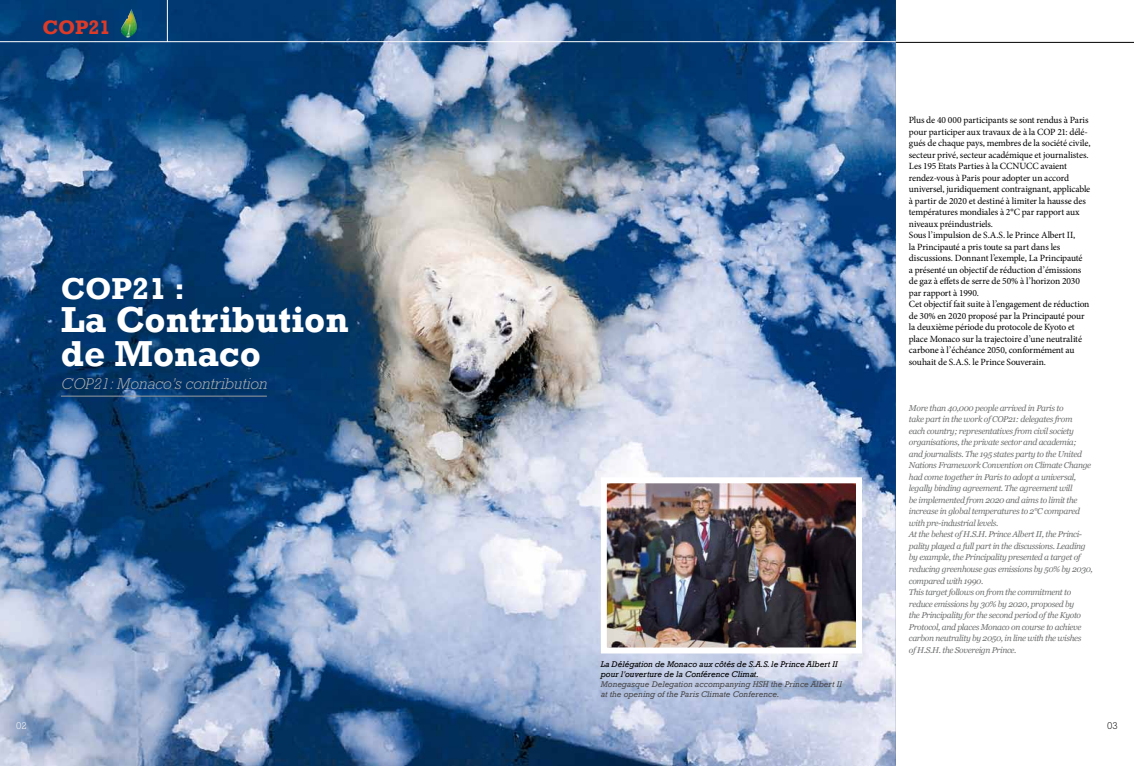
<style>
.page{position:relative;width:1134px;height:766px;background:#fff}
.page>*{position:absolute;margin:0;border:0;box-sizing:border-box;transform-origin:0 0}
.t1{font:700 37px/33.3px "Rockwell";color:#fff}
.t2{font:700 31px "Rockwell";color:#fff}
.t3{font:700 20px "Rockwell";color:#dd3b28}
.t4{font:italic 300 16px "Rockwell";color:#b1b3b4}
.t5{font:300 10px "Rockwell";color:#fff}
.t6{font:300 10px "Rockwell";color:#000}
.t7{font:9.5px/11.5px "Minion Pro";letter-spacing:-.015em;color:#000}
.t8{font:italic 8.5px/11.5px "Georgia";letter-spacing:-.04em;color:#707172}
.t9{font:italic 8.5px/10.3px "Rockwell";color:#4b4b4d}
.t10{font:italic 8.5px/10.3px "Rockwell";color:#000}
</style>
<div class="page">
<img style="left:0;top:0;width:896px;height:765px">
<hr style="left:61px;top:396px;width:206px;height:1px;background:#9c9e9f">
<hr style="left:0;top:41px;width:896px;height:1px;background:#fff">
<hr style="left:896px;top:42px;width:238px;height:1px;background:#000">
<img style="left:120px;top:9px;width:18px;height:29px">
<img style="left:608px;top:484px;width:247px;height:162px">
<div style="left:601px;top:477px;width:261px;height:176px;border:6px solid #fff"></div>
<hr style="left:167px;top:0;width:1px;height:42px;background:#fff">
<h3 class="t3" style="left:43px;top:15px;width:70px">COP21</h3>
<h2 class="t2" style="left:61px;top:270px;width:126px">COP21 :</h2>
<h1 class="t1" style="left:61px;top:303px;width:289px">La Contribution de Monaco</h1>
<h3 class="t4" style="left:61px;top:374px;width:207px">COP21: Monaco’s contribution</h3>
<p class="t10" style="left:601px;top:658px;width:238px">La Délégation de Monaco aux côtés de S.A.S. le Prince Albert II pour l'ouverture de la Conférence Climat.</p>
<p class="t9" style="left:601px;top:679px;width:242px">Monegasque Delegation accompanying HSH the Prince Albert II at the opening of the Paris Climate Conference.</p>
<p class="t7" style="left:909px;top:114px;width:183px">Plus de 40 000 participants se sont rendus à Paris pour participer aux travaux de à la COP 21: délé&shy;gués de chaque pays, membres de la société civile, secteur privé, secteur académique et journalistes.<br>Les 195 Etats Parties à la CCNUCC avaient rendez-vous à Paris pour adopter un accord universel, juridiquement contraignant, applicable à partir de 2020 et destiné à limiter la hausse des températures mondiales à 2°C par rapport aux niveaux préindustriels.<br>Sous l’impulsion de S.A.S. le Prince Albert II,<br>la Principauté a pris toute sa part dans les discussions. Donnant l’exemple, La Principauté<br>a présenté un objectif de réduction d’émissions de gaz à effets de serre de 50% à l’horizon 2030 par rapport à 1990.<br>Cet objectif fait suite à l’engagement de réduction de 30% en 2020 proposé par la Principauté pour la deuxième période du protocole de Kyoto et place Monaco sur la trajectoire d’une neutralité carbone à l’échéance 2050, conformément au souhait de S.A.S. le Prince Souverain.</p>
<p class="t8" style="left:909px;top:401px;width:185px">More than 40,000 people arrived in Paris to<br>take part in the work of COP21: delegates from<br>each country; representatives from civil society organisations, the private sector and academia;<br>and journalists. The 195 states party to the United Nations Framework Convention on Climate Change had come together in Paris to adopt a universal, legally binding agreement. The agreement will<br>be implemented from 2020 and aims to limit the increase in global temperatures to 2°C compared with pre-industrial levels.<br>At the behest of H.S.H. Prince Albert II, the Princi&shy;pality played a full part in the discussions. Leading by example, the Principality presented a target of reducing greenhouse gas emissions by 50% by 2030, compared with 1990.<br>This target follows on from the commitment to reduce emissions by 30% by 2020, proposed by<br>the Principality for the second period of the Kyoto Protocol, and places Monaco on course to achieve carbon neutrality by 2050, in line with the wishes<br>of H.S.H. the Sovereign Prince.</p>
<p class="t5" style="left:16px;top:720px;width:12px">02</p>
<p class="t6" style="left:1107px;top:720px;width:12px">03</p>
</div>
